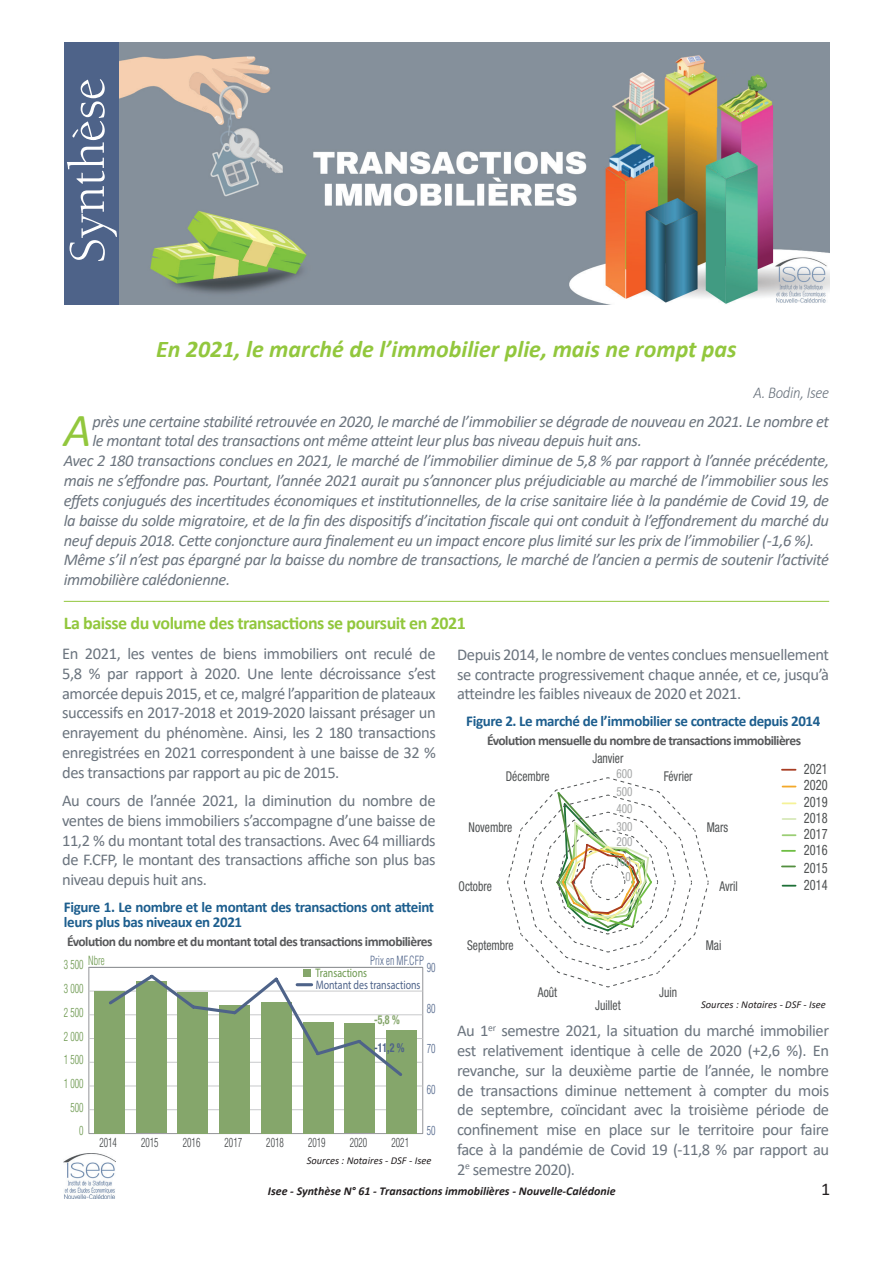
<style>
.page{position:relative;width:893px;height:1263px;background:#fff}
.page>*{position:absolute;margin:0;border:0;box-sizing:border-box;transform-origin:0 0}
.t1{font:52.5px "Berkeley";color:#fff}
.t2{font:italic 47.7px "Calibri";color:#92c73d}
.t3{font:italic 700 24px "Calibri";color:#92c73d}
.t4{font:700 18px "Calibri";letter-spacing:-.025em;color:#92c73d}
.t5{font:18px "Calibri";color:#231f20}
.t6{font:16.5px/19.8px "Calibri";letter-spacing:-.025em;color:#6b747e;text-align:justify}
.t7{font:italic 16.5px "Calibri";letter-spacing:-.025em;color:#6b747e}
.t8{font:italic 300 16.5px "Calibri";letter-spacing:-.02em;color:#6b747e;scale:.9 1}
.t9{font:700 15px/15px "Calibri";letter-spacing:-.025em;color:#1d5e8e}
.t10{font:condensed 14.4px/15.9px "Helvetica Neue LT Std";color:#4f5253;scale:.86 1}
.t11{font:700 13.5px "Calibri";letter-spacing:-.04em;color:#57585a}
.t12{font:condensed 13.5px "Helvetica Neue LT Std";color:#4f5253;scale:.86 1}
.t13{font:condensed 12.6px "Helvetica Neue LT Std";color:#a5a7a7;scale:.88 1}
.t14{font:300 condensed 12.45px "Helvetica";color:#6b974d;scale:.8 1}
.t15{font:300 condensed 12.45px "Helvetica";color:#414446;scale:.8 1}
.t16{font:300 condensed 12.45px "Helvetica";color:#4e6389;scale:.8 1}
.t17{font:condensed 12.45px "Helvetica";color:#4e6389;scale:.8 1}
.t18{font:condensed 12.45px "Helvetica";color:#6b974d;scale:.8 1}
.t19{font:700 condensed 12.45px "Helvetica Neue LT Std";color:#4e6389;scale:.8 1}
.t20{font:700 condensed 12.45px "Helvetica Neue LT Std";color:#85a66b;scale:.8 1}
.t21{font:italic 700 12px "Calibri";color:#231f20}
.t22{font:italic 10.5px "Calibri";color:#231f20}
</style>
<div class="page">
<div style="left:64px;top:43px;width:765px;height:262px;background:#4e6389"></div>
<img style="left:119px;top:43px;width:711px;height:262px">
<img style="left:64px;top:1153px;width:52px;height:46px">
<hr style="left:64px;top:601px;width:765px;height:1px;background:#92c73d">
<hr style="left:89px;top:967px;width:1px;height:166px;background:#939598">
<hr style="left:422px;top:967px;width:1px;height:166px;background:#939598">
<hr style="left:89px;top:1133px;width:334px;height:1px;background:#939598">
<div style="left:303px;top:969px;width:8px;height:8px;background:#85a66b"></div>
<hr style="left:88px;top:1109px;width:335px;height:1px;background:#c8c9cb">
<hr style="left:88px;top:1086px;width:335px;height:1px;background:#c8c9cb">
<hr style="left:88px;top:1062px;width:335px;height:1px;background:#c8c9cb">
<hr style="left:88px;top:1038px;width:335px;height:1px;background:#c8c9cb">
<hr style="left:88px;top:1014px;width:335px;height:1px;background:#c8c9cb">
<hr style="left:88px;top:991px;width:335px;height:1px;background:#c8c9cb">
<hr style="left:88px;top:967px;width:335px;height:1px;background:#939598">
<div style="left:94px;top:991px;width:30px;height:142px;background:#85a66b"></div>
<div style="left:136px;top:981px;width:30px;height:152px;background:#85a66b"></div>
<div style="left:178px;top:992px;width:30px;height:141px;background:#85a66b"></div>
<div style="left:220px;top:1005px;width:30px;height:128px;background:#85a66b"></div>
<div style="left:261px;top:1002px;width:30px;height:131px;background:#85a66b"></div>
<div style="left:303px;top:1022px;width:30px;height:111px;background:#85a66b"></div>
<div style="left:345px;top:1023px;width:30px;height:110px;background:#85a66b"></div>
<div style="left:387px;top:1030px;width:30px;height:103px;background:#85a66b"></div>
<svg style="left:106px;top:974px;width:299px;height:105px"></svg>
<svg style="left:507px;top:777px;width:201px;height:210px"></svg>
<svg style="left:782px;top:769px;width:14px;height:2px"></svg>
<svg style="left:782px;top:786px;width:14px;height:1px"></svg>
<svg style="left:782px;top:802px;width:14px;height:2px"></svg>
<svg style="left:782px;top:818px;width:14px;height:2px"></svg>
<svg style="left:782px;top:834px;width:14px;height:2px"></svg>
<svg style="left:782px;top:850px;width:13px;height:2px"></svg>
<svg style="left:782px;top:865px;width:13px;height:2px"></svg>
<svg style="left:782px;top:885px;width:14px;height:1px"></svg>
<h1 class="t1" style="left:60px;top:263px;width:187px;rotate:-90deg">Synthèse</h1>
<h3 class="t3" style="left:156px;top:332px;width:582px">En 2021, le marché de l’immobilier plie, mais ne rompt pas</h3>
<p class="t8" style="left:753px;top:383px;width:86px">A. Bodin, Isee</p>
<h2 class="t2" style="left:64px;top:397px;width:29px">A</h2>
<p class="t7" style="left:92px;top:410px;width:738px">près une certaine stabilité retrouvée en 2020, le marché de l’immobilier se dégrade de nouveau en 2021. Le nombre et</p>
<p class="t7" style="left:92px;top:430px;width:551px">le montant total des transactions ont même atteint leur plus bas niveau depuis huit ans.</p>
<p class="t7" style="left:64px;top:449px;width:767px">Avec 2 180 transactions conclues en 2021, le marché de l’immobilier diminue de 5,8 % par rapport à l’année précédente,</p>
<p class="t7" style="left:64px;top:469px;width:767px">mais ne s’effondre pas. Pourtant, l’année 2021 aurait pu s’annoncer plus préjudiciable au marché de l’immobilier sous les</p>
<p class="t7" style="left:64px;top:489px;width:767px">effets conjugués des incertitudes économiques et institutionnelles, de la crise sanitaire liée à la pandémie de Covid 19, de</p>
<p class="t7" style="left:64px;top:509px;width:767px">la baisse du solde migratoire, et de la fin des dispositifs d’incitation fiscale qui ont conduit à l’effondrement du marché du</p>
<p class="t7" style="left:64px;top:529px;width:752px">neuf depuis 2018. Cette conjoncture aura finalement eu un impact encore plus limité sur les prix de l’immobilier (-1,6 %).</p>
<p class="t7" style="left:64px;top:548px;width:767px">Même s’il n’est pas épargné par la baisse du nombre de transactions, le marché de l’ancien a permis de soutenir l’activité</p>
<p class="t7" style="left:64px;top:568px;width:168px">immobilière calédonienne.</p>
<p class="t4" style="left:64px;top:610px;width:403px">La baisse du volume des transactions se poursuit en 2021</p>
<p class="t6" style="left:62px;top:643px;width:375px">En 2021, les ventes de biens immobiliers ont reculé de 5,8 % par rapport à 2020. Une lente décroissance s’est amorcée depuis 2015, et ce, malgré l’apparition de plateaux successifs en 2017-2018 et 2019-2020 laissant présager un enrayement du phénomène. Ainsi, les 2 180 transactions enregistrées en 2021 correspondent à une baisse de 32 % des transactions par rapport au pic de 2015.</p>
<p class="t6" style="left:62px;top:790px;width:375px">Au cours de l’année 2021, la diminution du nombre de ventes de biens immobiliers s’accompagne d’une baisse de 11,2 % du montant total des transactions. Avec 64 milliards de F.CFP, le montant des transactions affiche son plus bas niveau depuis huit ans.</p>
<p class="t9" style="left:64px;top:899px;width:372px">Figure 1. Le nombre et le montant des transactions ont atteint leurs plus bas niveaux en 2021</p>
<p class="t11" style="left:67px;top:932px;width:367px">Évolution du nombre et du montant total des transactions immobilières</p>
<p class="t14" style="left:88px;top:953px;width:22px">Nbre</p>
<p class="t16" style="left:370px;top:953px;width:69px">Prix en MF.CFP</p>
<p class="t17" style="left:316px;top:977px;width:132px">Montant des transactions</p>
<p class="t14" style="left:64px;top:957px;width:26px">3 500</p>
<p class="t16" style="left:427px;top:959px;width:12px">90</p>
<p class="t18" style="left:315px;top:965px;width:66px">Transactions</p>
<p class="t14" style="left:64px;top:981px;width:26px">3 000</p>
<p class="t6" style="left:457px;top:644px;width:374px">Depuis 2014, le nombre de ventes conclues mensuellement se contracte progressivement chaque année, et ce, jusqu’à atteindre les faibles niveaux de 2020 et 2021.</p>
<p class="t9" style="left:466px;top:713px;width:356px">Figure 2. Le marché de l’immobilier se contracte depuis 2014</p>
<p class="t11" style="left:487px;top:731px;width:315px">Évolution mensuelle du nombre de transactions immobilières</p>
<p class="t12" style="left:592px;top:751px;width:38px">Janvier</p>
<p class="t12" style="left:506px;top:768px;width:53px">Décembre</p>
<p class="t13" style="left:616px;top:766px;width:20px">600</p>
<p class="t12" style="left:664px;top:768px;width:35px">Février</p>
<p class="t13" style="left:616px;top:784px;width:20px">500</p>
<p class="t13" style="left:616px;top:801px;width:20px">400</p>
<p class="t12" style="left:469px;top:819px;width:52px">Novembre</p>
<p class="t13" style="left:616px;top:819px;width:20px">300</p>
<p class="t12" style="left:707px;top:819px;width:26px">Mars</p>
<p class="t13" style="left:616px;top:834px;width:20px">200</p>
<p class="t13" style="left:615px;top:854px;width:20px">100</p>
<p class="t12" style="left:459px;top:878px;width:40px">Octobre</p>
<p class="t13" style="left:625px;top:869px;width:8px">0</p>
<p class="t12" style="left:719px;top:878px;width:23px">Avril</p>
<p class="t10" style="left:804px;top:761px;width:29px">2021<br>2020</p>
<p class="t10" style="left:804px;top:794px;width:29px;text-align:justify">2019<br>2018<br>2017<br>2016</p>
<p class="t10" style="left:804px;top:858px;width:29px;line-height:17.7px">2015<br>2014</p>
<p class="t12" style="left:467px;top:937px;width:56px">Septembre</p>
<p class="t12" style="left:706px;top:937px;width:20px">Mai</p>
<p class="t12" style="left:538px;top:984px;width:24px">Août</p>
<p class="t12" style="left:659px;top:984px;width:22px">Juin</p>
<p class="t14" style="left:64px;top:1004px;width:26px">2 500</p>
<p class="t14" style="left:64px;top:1028px;width:26px">2 000</p>
<p class="t14" style="left:64px;top:1052px;width:26px">1 500</p>
<p class="t14" style="left:64px;top:1076px;width:26px">1 000</p>
<p class="t14" style="left:70px;top:1099px;width:18px">500</p>
<p class="t14" style="left:79px;top:1123px;width:7px">0</p>
<p class="t16" style="left:427px;top:1000px;width:12px">80</p>
<p class="t12" style="left:595px;top:998px;width:31px">Juillet</p>
<p class="t22" style="left:701px;top:997px;width:126px">Sources : Notaires - DSF - Isee</p>
<p class="t20" style="left:374px;top:1012px;width:34px">-5,8 %</p>
<p class="t6" style="left:457px;top:1020px;width:374px">Au 1<sup>er</sup> semestre 2021, la situation du marché immobilier est relativement identique à celle de 2020 (+2,6 %). En revanche, sur la deuxième partie de l’année, le nombre de transactions diminue nettement à compter du mois de septembre, coïncidant avec la troisième période de confinement mise en place sur le territoire pour faire face à la pandémie de Covid 19 (-11,8 % par rapport au 2<sup>e</sup> semestre 2020).</p>
<p class="t5" style="left:821px;top:1176px;width:11px">1</p>
<p class="t19" style="left:374px;top:1040px;width:39px">-11,2 %</p>
<p class="t16" style="left:427px;top:1041px;width:12px">70</p>
<p class="t16" style="left:427px;top:1082px;width:12px">60</p>
<p class="t16" style="left:427px;top:1123px;width:12px">50</p>
<p class="t15" style="left:99px;top:1135px;width:23px">2014</p>
<p class="t15" style="left:141px;top:1135px;width:23px">2015</p>
<p class="t15" style="left:183px;top:1135px;width:23px">2016</p>
<p class="t15" style="left:225px;top:1135px;width:23px">2017</p>
<p class="t15" style="left:266px;top:1135px;width:23px">2018</p>
<p class="t15" style="left:308px;top:1135px;width:23px">2019</p>
<p class="t15" style="left:350px;top:1135px;width:23px">2020</p>
<p class="t15" style="left:391px;top:1135px;width:23px">2021</p>
<p class="t22" style="left:307px;top:1153px;width:126px">Sources : Notaires - DSF - Isee</p>
<p class="t21" style="left:268px;top:1183px;width:349px">Isee - Synthèse N° 61 - Transactions immobilières - Nouvelle-Calédonie</p>
</div>
